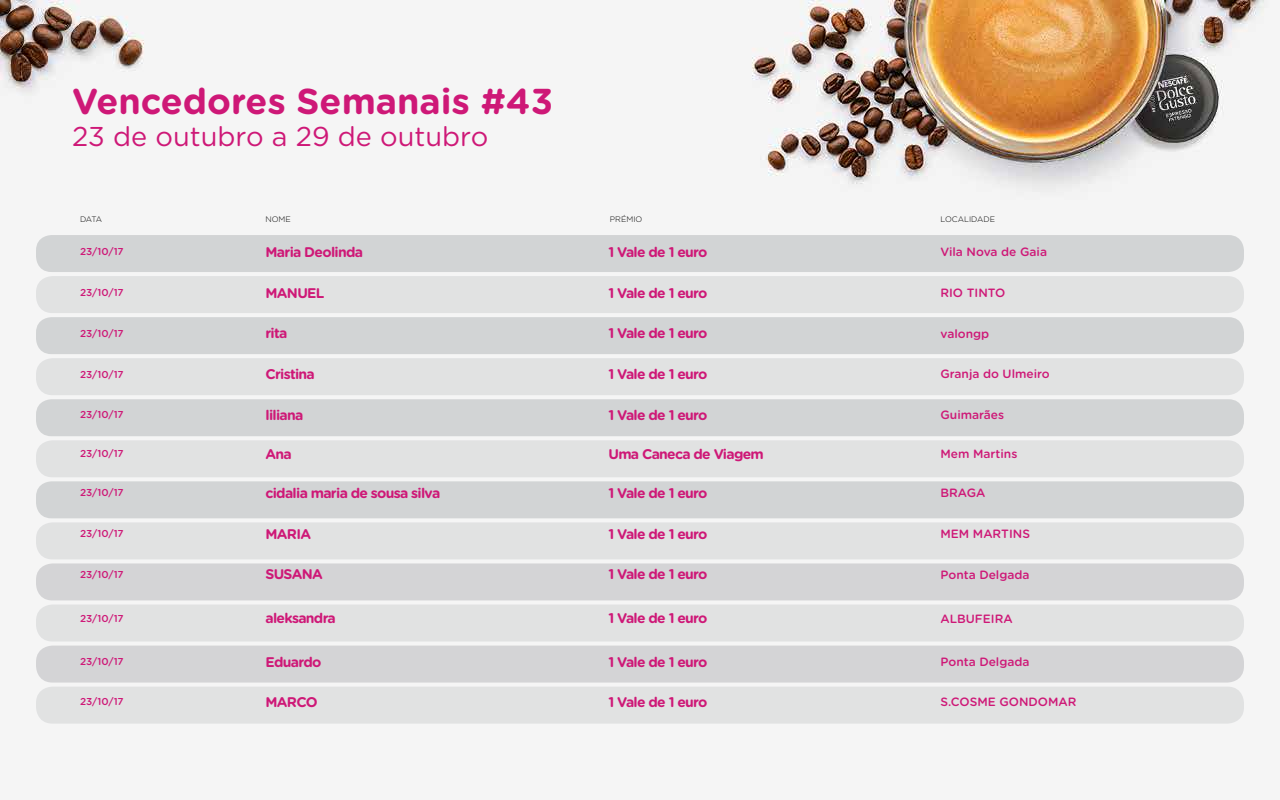
<style>
.page{position:relative;width:1280px;height:800px;background:#fff}
.page>*{position:absolute;margin:0;border:0;box-sizing:border-box;transform-origin:0 0}
.t1{font:700 36px "Gotham Rounded";color:#ce1877}
.t2{font:27.2px "Gotham Rounded";color:#ce1877}
.t3{font:700 14px "Gotham Rounded";letter-spacing:-.05em;color:#ce1877}
.t4{font:500 12px "Gotham Rounded";color:#ce1877}
.t5{font:500 10px "Gotham Rounded";color:#ce1877}
.t6{font:300 8px "Gotham Rounded";color:#000}
</style>
<div class="page">
<img style="left:0;top:0;width:1270px;height:724px">
<div style="left:36px;top:235px;width:1208px;height:37px;background:#d1d3d4;border-radius:16px"></div>
<div style="left:36px;top:399px;width:1208px;height:37px;background:#d1d3d4;border-radius:16px"></div>
<div style="left:36px;top:317px;width:1208px;height:37px;background:#d1d3d4;border-radius:16px"></div>
<div style="left:36px;top:481px;width:1208px;height:37px;background:#d1d3d4;border-radius:16px"></div>
<div style="left:36px;top:276px;width:1208px;height:37px;background:#e0e1e2;border-radius:16px"></div>
<div style="left:36px;top:440px;width:1208px;height:37px;background:#e0e1e2;border-radius:16px"></div>
<div style="left:36px;top:358px;width:1208px;height:37px;background:#e0e1e2;border-radius:16px"></div>
<div style="left:36px;top:522px;width:1208px;height:37px;background:#e0e1e2;border-radius:16px"></div>
<div style="left:36px;top:563px;width:1208px;height:37px;background:#d3d3d5;border-radius:16px"></div>
<div style="left:36px;top:605px;width:1208px;height:37px;background:#e0e1e2;border-radius:16px"></div>
<div style="left:36px;top:646px;width:1208px;height:37px;background:#d3d3d5;border-radius:16px"></div>
<div style="left:36px;top:687px;width:1208px;height:37px;background:#e0e1e2;border-radius:16px"></div>
<h1 class="t1" style="left:72px;top:75px;width:483px">Vencedores Semanais #43</h1>
<h2 class="t2" style="left:72px;top:118px;width:418px">23 de outubro a 29 de outubro</h2>
<p class="t6" style="left:80px;top:214px;width:24px">DATA</p>
<p class="t6" style="left:265px;top:214px;width:27px">NOME</p>
<p class="t6" style="left:610px;top:214px;width:34px">PRÉMIO</p>
<p class="t6" style="left:940px;top:214px;width:56px">LOCALIDADE</p>
<p class="t5" style="left:80px;top:245px;width:45px">23/10/17</p>
<p class="t3" style="left:266px;top:242px;width:99px">Maria Deolinda</p>
<p class="t3" style="left:608px;top:242px;width:101px">1 Vale de 1 euro</p>
<p class="t4" style="left:940px;top:243px;width:108px">Vila Nova de Gaia</p>
<p class="t5" style="left:80px;top:285px;width:45px">23/10/17</p>
<p class="t3" style="left:266px;top:282px;width:61px">MANUEL</p>
<p class="t3" style="left:608px;top:282px;width:101px">1 Vale de 1 euro</p>
<p class="t4" style="left:940px;top:284px;width:66px">RIO TINTO</p>
<p class="t5" style="left:80px;top:326px;width:45px">23/10/17</p>
<p class="t3" style="left:266px;top:323px;width:24px">rita</p>
<p class="t3" style="left:608px;top:323px;width:101px">1 Vale de 1 euro</p>
<p class="t4" style="left:940px;top:325px;width:50px">valongp</p>
<p class="t5" style="left:80px;top:367px;width:45px">23/10/17</p>
<p class="t3" style="left:266px;top:364px;width:51px">Cristina</p>
<p class="t3" style="left:608px;top:364px;width:101px">1 Vale de 1 euro</p>
<p class="t4" style="left:940px;top:365px;width:111px">Granja do Ulmeiro</p>
<p class="t5" style="left:80px;top:408px;width:45px">23/10/17</p>
<p class="t3" style="left:266px;top:405px;width:40px">liliana</p>
<p class="t3" style="left:608px;top:405px;width:101px">1 Vale de 1 euro</p>
<p class="t4" style="left:940px;top:406px;width:65px">Guimarães</p>
<p class="t5" style="left:80px;top:447px;width:45px">23/10/17</p>
<p class="t3" style="left:266px;top:444px;width:28px">Ana</p>
<p class="t3" style="left:608px;top:444px;width:157px">Uma Caneca de Viagem</p>
<p class="t4" style="left:940px;top:445px;width:78px">Mem Martins</p>
<p class="t5" style="left:80px;top:486px;width:45px">23/10/17</p>
<p class="t3" style="left:266px;top:483px;width:176px">cidalia maria de sousa silva</p>
<p class="t3" style="left:608px;top:483px;width:101px">1 Vale de 1 euro</p>
<p class="t4" style="left:940px;top:484px;width:46px">BRAGA</p>
<p class="t5" style="left:80px;top:526px;width:45px">23/10/17</p>
<p class="t3" style="left:266px;top:523px;width:47px">MARIA</p>
<p class="t3" style="left:608px;top:523px;width:101px">1 Vale de 1 euro</p>
<p class="t4" style="left:940px;top:525px;width:91px">MEM MARTINS</p>
<p class="t5" style="left:80px;top:567px;width:45px">23/10/17</p>
<p class="t3" style="left:266px;top:564px;width:59px">SUSANA</p>
<p class="t3" style="left:608px;top:564px;width:101px">1 Vale de 1 euro</p>
<p class="t4" style="left:940px;top:566px;width:91px">Ponta Delgada</p>
<p class="t5" style="left:80px;top:611px;width:45px">23/10/17</p>
<p class="t3" style="left:266px;top:608px;width:72px">aleksandra</p>
<p class="t3" style="left:608px;top:608px;width:101px">1 Vale de 1 euro</p>
<p class="t4" style="left:940px;top:610px;width:74px">ALBUFEIRA</p>
<p class="t5" style="left:80px;top:655px;width:45px">23/10/17</p>
<p class="t3" style="left:266px;top:652px;width:57px">Eduardo</p>
<p class="t3" style="left:608px;top:652px;width:101px">1 Vale de 1 euro</p>
<p class="t4" style="left:940px;top:653px;width:91px">Ponta Delgada</p>
<p class="t5" style="left:80px;top:695px;width:45px">23/10/17</p>
<p class="t3" style="left:266px;top:692px;width:54px">MARCO</p>
<p class="t3" style="left:608px;top:692px;width:101px">1 Vale de 1 euro</p>
<p class="t4" style="left:940px;top:693px;width:137px">S.COSME GONDOMAR</p>
</div>
